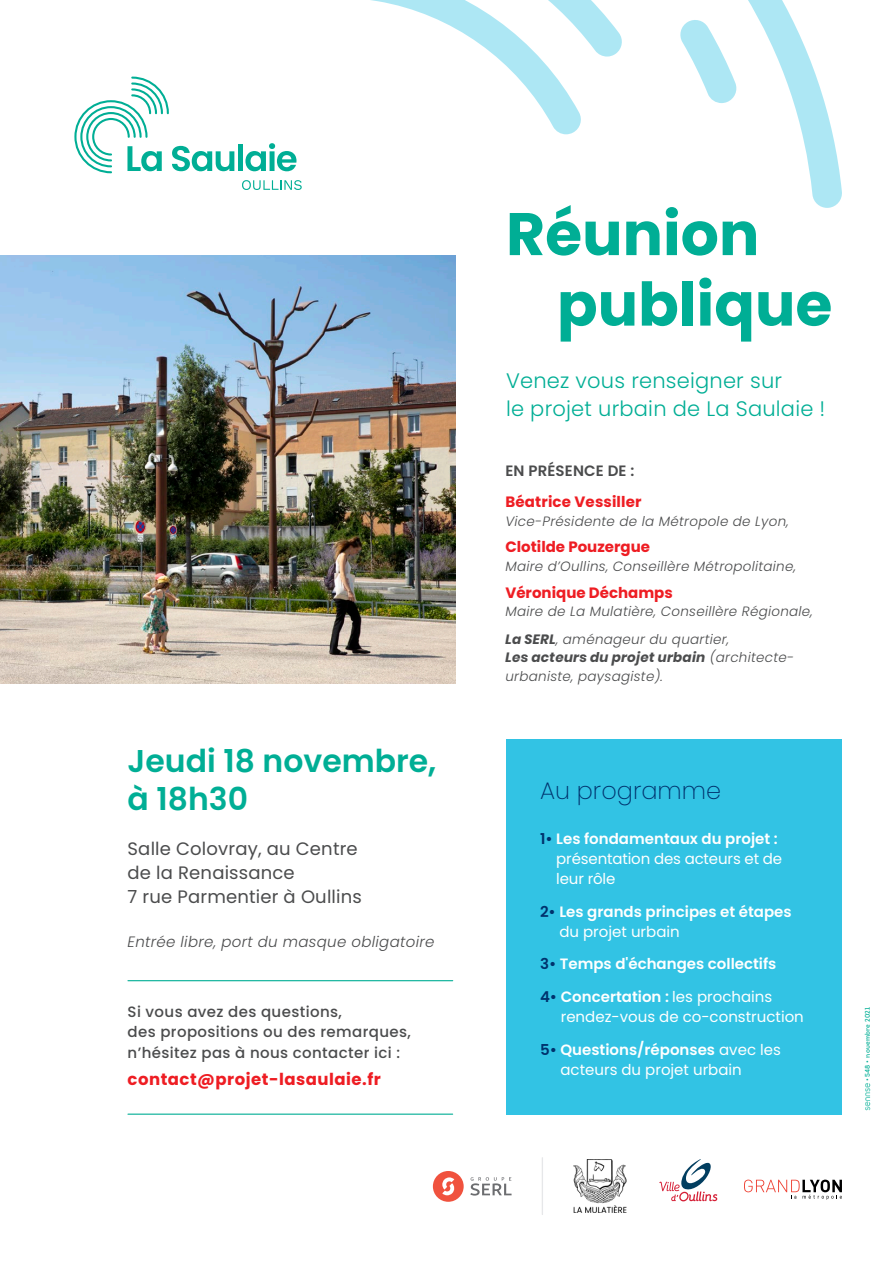
<style>
.page{position:relative;width:893px;height:1263px;background:#fff}
.page>*{position:absolute;margin:0;border:0;box-sizing:border-box;transform-origin:0 0}
.TITRE{font:700 60px/70.5px "Poppins";color:#00ae95}
.TEXTE_COURANT{font:600 31.5px/37.8px "Poppins";color:#00ae95}
.TEXTE_COURANT-2{font:200 24px "Poppins";color:#00326d}
.CHAPO{font:300 21px/28.8px "Poppins";letter-spacing:.01em;color:#00ae95}
.CHAPO-2{font:18px/24px "Poppins";letter-spacing:.01em;color:#4b4c4d}
.TEXTE_COURANT-3{font:700 16.5px "Poppins";letter-spacing:.03em;color:#ee1d23}
.TEXTE_COURANT-4{font:15px/20.2px "Poppins";color:#fff}
.TEXTE_COURANT-5{font:500 15px/20.2px "Poppins";letter-spacing:.025em;color:#4b4c4d}
.TEXTE_COURANT-6{font:600 15px/20.2px "Poppins";color:#fff}
.TITRE-2{font:700 15px "Poppins";color:#ee1d23}
.TITRE-3{font:italic 300 15px "Poppins";letter-spacing:.02em;color:#4b4c4d}
.TITRE-4{font:600 15px "Poppins";letter-spacing:.01em;color:#4b4c4d}
.TITRE-5{font:italic 300 13.5px/18.8px "Poppins";letter-spacing:.02em;color:#4b4c4d}
.TXT_COURANT_-_10_pts{font:6.75px "Intro Semi Bold Alt";letter-spacing:.03em;color:#00ae95}
.s1{font-weight:700}
.s2{font-weight:600;color:#00326d}
.s3{font-weight:600}
.s4{color:#00326d}
.s5{font-weight:400}
</style>
<div class="page">
<svg style="left:74px;top:77px;width:160px;height:96px"></svg>
<div style="left:238px;top:145px;width:5px;height:26px;background:#00ae95"></div>
<svg style="left:245px;top:143px;width:51px;height:28px"></svg>
<svg style="left:242px;top:180px;width:60px;height:10px"></svg>
<img style="left:0;top:255px;width:455px;height:429px">
<svg style="left:470px;top:1177px;width:42px;height:18px"></svg>
<div style="left:433px;top:1171px;width:31px;height:31px;background:#f0523e;border-radius:50%"></div>
<svg style="left:442px;top:1177px;width:13px;height:18px"></svg>
<svg style="left:744px;top:1179px;width:98px;height:21px"></svg>
<svg style="left:659px;top:1159px;width:58px;height:42px"></svg>
<hr style="left:542px;top:1158px;width:1px;height:56px;background:#e6e7e9">
<img style="left:573px;top:1159px;width:53px;height:54px">
<div style="left:506px;top:739px;width:336px;height:376px;background:#32c3e4"></div>
<svg style="left:371px;top:0;width:471px;height:208px"></svg>
<hr style="left:128px;top:980px;width:325px;height:1px;background:#00ae95">
<hr style="left:128px;top:1113px;width:325px;height:2px;background:#00ae95">
<svg style="left:865px;top:1083px;width:5px;height:27px"></svg>
<p class="TEXTE_COURANT" style="left:128px;top:742px;width:310px">Jeudi 18 novembre, à 18h30</p>
<p class="CHAPO-2" style="left:128px;top:837px;width:236px">Salle Colovray, au Centre de la Renaissance<br>7 rue Parmentier à Oullins</p>
<p class="TITRE-3" style="left:128px;top:933px;width:308px">Entrée libre, port du masque obligatoire</p>
<p class="TEXTE_COURANT-5" style="left:128px;top:1002px;width:285px">Si vous avez des questions,<br>des propositions ou des remarques, n’hésitez pas à nous contacter ici :</p>
<p class="TEXTE_COURANT-3" style="left:128px;top:1069px;width:255px">contact@projet-lasaulaie.fr</p>
<p class="TITRE" style="left:557px;top:199px;width:277px;text-indent:-51px">Réunion publique</p>
<p class="CHAPO" style="left:506px;top:366px;width:321px">Venez vous renseigner sur<br>le projet urbain de La Saulaie !</p>
<p class="TITRE-4" style="left:505px;top:462px;width:131px">EN PRÉSENCE DE :</p>
<p class="TITRE-2" style="left:505px;top:493px;width:138px">Béatrice Vessiller</p>
<p class="TITRE-5" style="left:505px;top:512px;width:285px">Vice-Présidente de la Métropole de Lyon,</p>
<p class="TITRE-2" style="left:505px;top:538px;width:146px">Clotilde Pouzergue</p>
<p class="TITRE-5" style="left:505px;top:557px;width:292px">Maire d’Oullins, Conseillère Métropolitaine,</p>
<p class="TITRE-2" style="left:505px;top:584px;width:169px">Véronique Déchamps</p>
<p class="TITRE-5" style="left:505px;top:602px;width:309px">Maire de La Mulatière, Conseillère Régionale,</p>
<p class="TITRE-5" style="left:505px;top:629px;width:290px"><span class="s1">La SERL</span>, aménageur du quartier,<br><span class="s1">Les acteurs du projet urbain</span> (architecte&shy;urbaniste, paysagiste).</p>
<p class="TEXTE_COURANT-2" style="left:540px;top:776px;width:183px">Au programme</p>
<p class="TEXTE_COURANT-4" style="left:556px;top:828px;width:227px;text-indent:-16px"><span class="s2">1•</span> <span class="s3">Les fondamentaux du projet : </span>présentation des acteurs et de leur rôle</p>
<p class="TEXTE_COURANT-6" style="left:559px;top:901px;width:234px;text-indent:-19px"><span class="s4">2•</span> Les grands principes et étapes <span class="s5">du projet urbain</span></p>
<p class="TEXTE_COURANT-6" style="left:540px;top:954px;width:238px"><span class="s4">3•</span> Temps d'échanges collectifs</p>
<p class="TEXTE_COURANT-4" style="left:561px;top:987px;width:245px;text-indent:-21px"><span class="s2">4•</span> <span class="s3">Concertation :</span> les prochains rendez-vous de co-construction</p>
<p class="TEXTE_COURANT-4" style="left:560px;top:1039px;width:222px;text-indent:-20px"><span class="s2">5•</span> <span class="s3">Questions/réponses</span> avec les acteurs du projet urbain</p>
<p class="TXT_COURANT_-_10_pts" style="left:863px;top:1081px;width:76px;rotate:-90deg">• 548 • novembre 2021</p>
</div>
